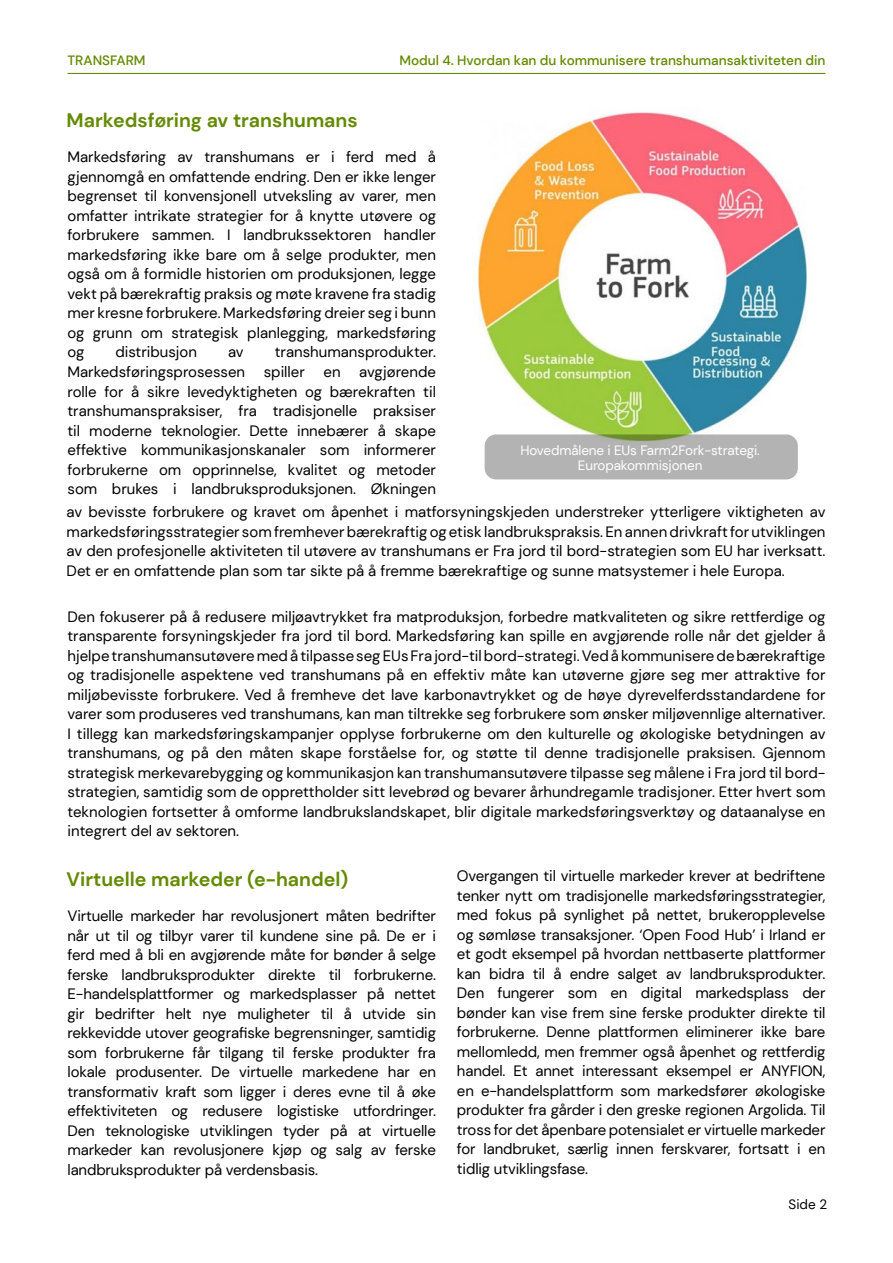
<style>
.page{position:relative;width:893px;height:1263px;background:#fff}
.page>*{position:absolute;margin:0;border:0;box-sizing:border-box;transform-origin:0 0}
.t1{font:700 19.5px "DM Sans";color:#648a00}
.t2{font:15px/19.5px "DM Sans";color:#000;text-align:justify}
.t3{font:500 13.5px "DM Sans";color:#648a00}
.t4{font:13.5px/15px "DM Sans";letter-spacing:-.01em;color:#fff;text-align:center}
.t5{font:13.5px "DM Sans";color:#000}
</style>
<div class="page">
<hr style="left:68px;top:73px;width:757px;height:1px;background:#648a00">
<img style="left:477px;top:112px;width:330px;height:336px">
<div style="left:485px;top:434px;width:313px;height:45px;background:#b3b3b3;border-radius:11px"></div>
<p class="t3" style="left:68px;top:52px;width:80px">TRANSFARM</p>
<h1 class="t1" style="left:67px;top:108px;width:293px">Markedsføring av transhumans</h1>
<p class="t3" style="left:399px;top:52px;width:428px">Modul 4. Hvordan kan du kommunisere transhumansaktiviteten din</p>
<p class="t2" style="left:68px;top:147px;width:370px">Markedsføring av transhumans er i ferd med å gjennomgå en omfattende endring. Den er ikke lenger begrenset til konvensjonell utveksling av varer, men omfatter intrikate strategier for å knytte utøvere og forbrukere sammen. I landbrukssektoren handler markedsføring ikke bare om å selge produkter, men også om å formidle historien om produksjonen, legge vekt på bærekraftig praksis og møte kravene fra stadig mer kresne forbrukere. Markedsføring dreier seg i bunn og grunn om strategisk planlegging, markedsføring og</p>
<p class="t2" style="left:68px;top:342px;width:370px;text-indent:207px">transhumansprodukter.<br>Markedsføringsprosessen spiller en avgjørende rolle for å sikre levedyktigheten og bærekraften til transhumanspraksiser, fra tradisjonelle praksiser til moderne teknologier. Dette innebærer å skape effektive kommunikasjonskanaler som informerer forbrukerne om opprinnelse, kvalitet og metoder som brukes i landbruksproduksjonen. Økningen</p>
<p class="t2" style="left:115px;top:342px;width:83px">distribusjon</p>
<p class="t2" style="left:228px;top:342px;width:17px">av</p>
<p class="t4" style="left:520px;top:443px;width:241px">Hovedmålene i EUs Farm2Fork-strategi.<br>Europakommisjonen</p>
<p class="t2" style="left:67px;top:502px;width:760px">av bevisste forbrukere og kravet om åpenhet i matforsyningskjeden understreker ytterligere viktigheten av markedsføringsstrategier som fremhever bærekraftig og etisk landbrukspraksis. En annen drivkraft for utviklingen av den profesjonelle aktiviteten til utøvere av transhumans er Fra jord til bord-strategien som EU har iverksatt.<br>Det er en omfattende plan som tar sikte på å fremme bærekraftige og sunne matsystemer i hele Europa.</p>
<p class="t2" style="left:68px;top:607px;width:759px">Den fokuserer på å redusere miljøavtrykket fra matproduksjon, forbedre matkvaliteten og sikre rettferdige og transparente forsyningskjeder fra jord til bord. Markedsføring kan spille en avgjørende rolle når det gjelder å hjelpe transhumansutøvere med å tilpasse seg EUs Fra jord-til bord-strategi. Ved å kommunisere de bærekraftige og tradisjonelle aspektene ved transhumans på en effektiv måte kan utøverne gjøre seg mer attraktive for miljøbevisste forbrukere. Ved å fremheve det lave karbonavtrykket og de høye dyrevelferdsstandardene for varer som produseres ved transhumans, kan man tiltrekke seg forbrukere som ønsker miljøvennlige alternativer.<br>I tillegg kan markedsføringskampanjer opplyse forbrukerne om den kulturelle og økologiske betydningen av transhumans, og på den måten skape forståelse for, og støtte til denne tradisjonelle praksisen. Gjennom strategisk merkevarebygging og kommunikasjon kan transhumansutøvere tilpasse seg målene i Fra jord til bord&shy;strategien, samtidig som de opprettholder sitt levebrød og bevarer århundregamle tradisjoner. Etter hvert som teknologien fortsetter å omforme landbrukslandskapet, blir digitale markedsføringsverktøy og dataanalyse en integrert del av sektoren.</p>
<h1 class="t1" style="left:67px;top:867px;width:283px">Virtuelle markeder (e-handel)</h1>
<p class="t2" style="left:68px;top:906px;width:370px">Virtuelle markeder har revolusjonert måten bedrifter når ut til og tilbyr varer til kundene sine på. De er i ferd med å bli en avgjørende måte for bønder å selge ferske landbruksprodukter direkte til forbrukerne.<br>E-handelsplattformer og markedsplasser på nettet gir bedrifter helt nye muligheter til å utvide sin rekkevidde utover geografiske begrensninger, samtidig som forbrukerne får tilgang til ferske produkter fra lokale produsenter. De virtuelle markedene har en transformativ kraft som ligger i deres evne til å øke effektiviteten og redusere logistiske utfordringer.<br>Den teknologiske utviklingen tyder på at virtuelle markeder kan revolusjonere kjøp og salg av ferske landbruksprodukter på verdensbasis.</p>
<p class="t2" style="left:457px;top:866px;width:370px">Overgangen til virtuelle markeder krever at bedriftene tenker nytt om tradisjonelle markedsføringsstrategier, med fokus på synlighet på nettet, brukeropplevelse og sømløse transaksjoner. ‘Open Food Hub’ i Irland er et godt eksempel på hvordan nettbaserte plattformer kan bidra til å endre salget av landbruksprodukter.<br>Den fungerer som en digital markedsplass der bønder kan vise frem sine ferske produkter direkte til forbrukerne. Denne plattformen eliminerer ikke bare mellomledd, men fremmer også åpenhet og rettferdig handel. Et annet interessant eksempel er ANYFION, en e-handelsplattform som markedsfører økologiske produkter fra gårder i den greske regionen Argolida. Til tross for det åpenbare potensialet er virtuelle markeder for landbruket, særlig innen ferskvarer, fortsatt i en tidlig utviklingsfase.</p>
<p class="t5" style="left:789px;top:1196px;width:40px">Side 2</p>
</div>
